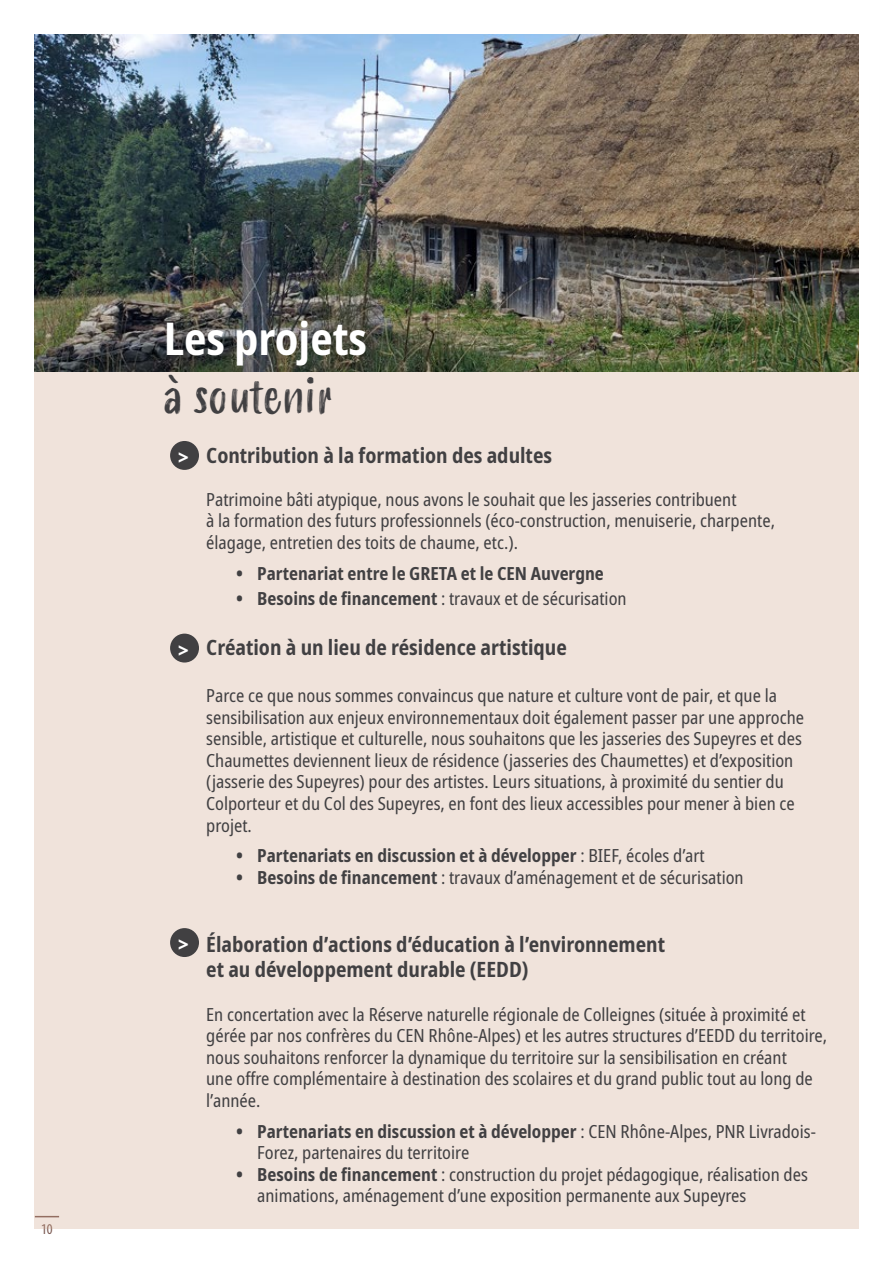
<style>
.page{position:relative;width:893px;height:1263px;background:#fff}
.page>*{position:absolute;margin:0;border:0;box-sizing:border-box;transform-origin:0 0}
.t1{font:48px "Smoothy";color:#414042}
.t2{font:700 condensed 45px "Noto Sans";color:#fff}
.t3{font:700 condensed 21px/25.2px "Noto Sans";color:#414042}
.t4{font:700 condensed 21px "Noto Sans";color:#fff}
.t5{font:condensed 18px/21.6px "Noto Sans";color:#414042}
.t6{font:700 condensed 18px "Noto Sans";color:#414042}
.t7{font:condensed 15px "Myriad Pro";color:#7a5851}
.s1{font-weight:700}
.s2{font-weight:400}
</style>
<div class="page">
<div style="left:34px;top:35px;width:825px;height:1193px;background:#f0e3db"></div>
<img style="left:34px;top:34px;width:825px;height:337px">
<div style="left:170px;top:441px;width:29px;height:29px;background:#414042;border-radius:50%"></div>
<div style="left:170px;top:634px;width:29px;height:28px;background:#414042;border-radius:50%"></div>
<div style="left:170px;top:928px;width:29px;height:29px;background:#414042;border-radius:50%"></div>
<p class="t7" style="left:41px;top:1220px;width:13px">10</p>
<h2 class="t2" style="left:164px;top:307px;width:205px">Les projets</h2>
<h1 class="t1" style="left:164px;top:361px;width:170px">à soutenir</h1>
<p class="t4" style="left:178px;top:442px;width:12px">&gt;</p>
<p class="t3" style="left:206px;top:443px;width:347px">Contribution à la formation des adultes</p>
<p class="t5" style="left:206px;top:489px;width:570px">Patrimoine bâti atypique, nous avons le souhait que les jasseries contribuent<br>à la formation des futurs professionnels (éco-construction, menuiserie, charpente, élagage, entretien des toits de chaume, etc.).</p>
<p class="t6" style="left:236px;top:560px;width:369px">• Partenariat entre le GRETA et le CEN Auvergne</p>
<p class="t5" style="left:236px;top:588px;width:392px"><span class="s1">• Besoins de financement</span> : travaux et de sécurisation</p>
<p class="t3" style="left:206px;top:635px;width:362px">Création à un lieu de résidence artistique</p>
<p class="t5" style="left:206px;top:685px;width:599px">Parce ce que nous sommes convaincus que nature et culture vont de pair, et que la sensibilisation aux enjeux environnementaux doit également passer par une approche sensible, artistique et culturelle, nous souhaitons que les jasseries des Supeyres et des Chaumettes deviennent lieux de résidence (jasseries des Chaumettes) et d’exposition (jasserie des Supeyres) pour des artistes. Leurs situations, à proximité du sentier du Colporteur et du Col des Supeyres, en font des lieux accessibles pour mener à bien ce projet.</p>
<p class="t6" style="left:236px;top:843px;width:470px">• Partenariats en discussion et à développer <span class="s2">: BIEF, écoles d’art</span></p>
<p class="t5" style="left:236px;top:867px;width:509px"><span class="s1">• Besoins de financement</span> : travaux d’aménagement et de sécurisation</p>
<p class="t4" style="left:178px;top:635px;width:12px">&gt;</p>
<p class="t4" style="left:178px;top:929px;width:12px">&gt;</p>
<p class="t3" style="left:206px;top:932px;width:460px">Élaboration d’actions d’éducation à l’environnement et au développement durable (EEDD)</p>
<p class="t5" style="left:206px;top:1004px;width:622px">En concertation avec la Réserve naturelle régionale de Colleignes (située à proximité et gérée par nos confrères du CEN Rhône-Alpes) et les autres structures d’EEDD du territoire, nous souhaitons renforcer la dynamique du territoire sur la sensibilisation en créant<br>une offre complémentaire à destination des scolaires et du grand public tout au long de l’année.</p>
<p class="t5" style="left:257px;top:1121px;width:560px;text-indent:-21px"><span class="s1">• Partenariats en discussion et à développer</span> : CEN Rhône-Alpes, PNR Livradois-<br>Forez, partenaires du territoire</p>
<p class="t5" style="left:257px;top:1164px;width:552px;text-indent:-21px"><span class="s1">• Besoins de financement</span> : construction du projet pédagogique, réalisation des animations, aménagement d’une exposition permanente aux Supeyres</p>
</div>
